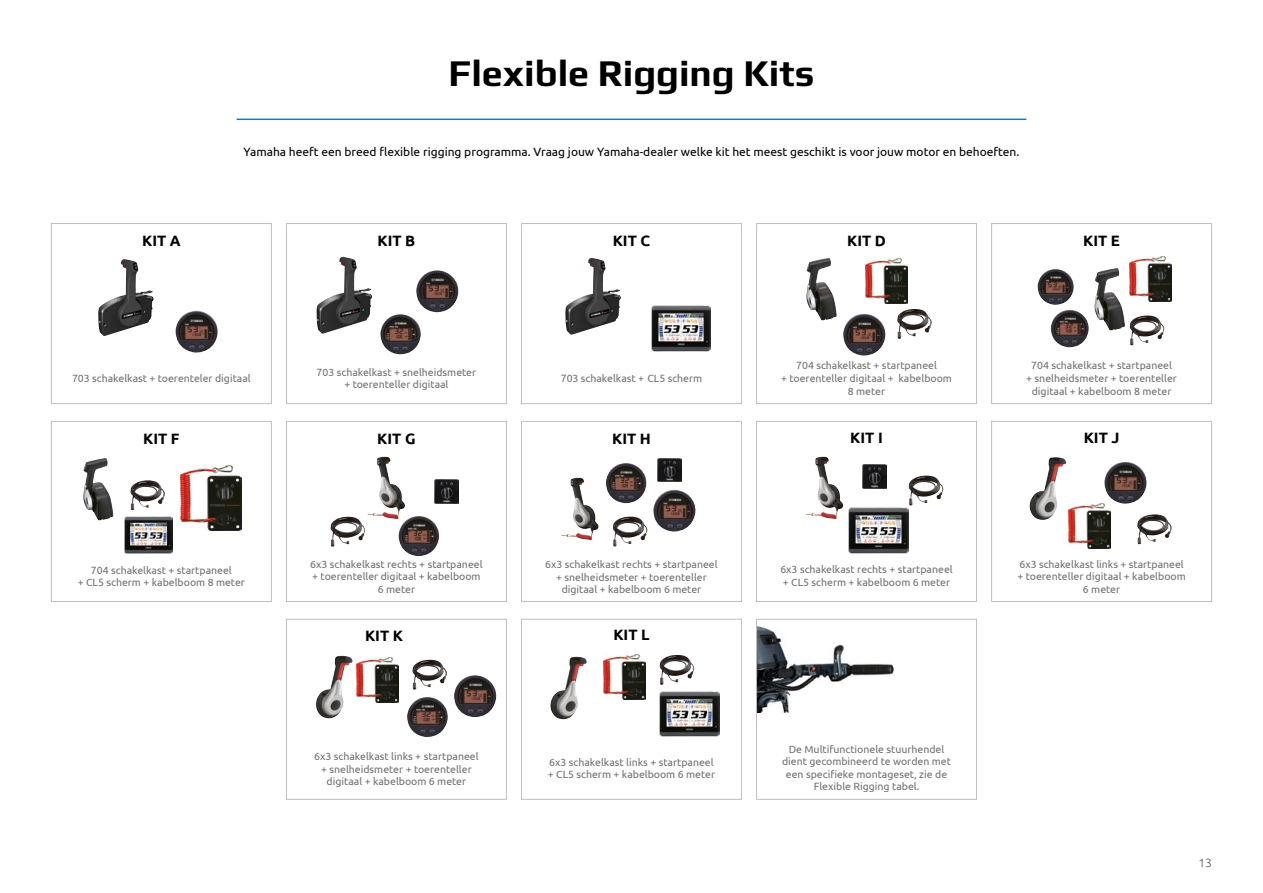
<style>
.page{position:relative;width:1263px;height:893px;background:#fff}
.page>*{position:absolute;margin:0;border:0;box-sizing:border-box;transform-origin:0 0}
.t1{font:700 37.5px "Play";color:#000}
.t2{font:700 15px "Ubuntu";color:#000}
.t3{font:12px "Ubuntu";color:#000}
.t4{font:300 12px "Ubuntu";color:#575756}
.t5{font:10.5px/12.6px "Ubuntu";color:#6f7070;text-align:center}
</style>
<div class="page">
<hr style="left:237px;top:119px;width:789px;height:1px;background:#0082c7">
<img style="left:98px;top:259px;width:56px;height:77px">
<div style="left:51px;top:223px;width:221px;height:181px;border:1px solid #bdbfc1"></div>
<img style="left:175px;top:310px;width:43px;height:42px">
<img style="left:317px;top:257px;width:55px;height:77px">
<img style="left:380px;top:314px;width:41px;height:41px">
<img style="left:416px;top:270px;width:43px;height:43px">
<div style="left:286px;top:223px;width:221px;height:181px;border:1px solid #bdbfc1"></div>
<img style="left:866px;top:259px;width:42px;height:45px">
<img style="left:897px;top:309px;width:19px;height:30px">
<img style="left:843px;top:314px;width:43px;height:42px">
<img style="left:806px;top:258px;width:31px;height:62px">
<div style="left:756px;top:223px;width:221px;height:181px;border:1px solid #bdbfc1"></div>
<img style="left:1051px;top:310px;width:38px;height:38px">
<img style="left:1037px;top:269px;width:37px;height:36px">
<img style="left:1130px;top:257px;width:41px;height:45px">
<img style="left:1130px;top:315px;width:19px;height:30px">
<img style="left:1094px;top:268px;width:31px;height:62px">
<div style="left:991px;top:223px;width:221px;height:181px;border:1px solid #bdbfc1"></div>
<img style="left:1137px;top:514px;width:19px;height:30px">
<img style="left:1104px;top:462px;width:43px;height:42px">
<img style="left:1068px;top:504px;width:42px;height:45px">
<img style="left:1029px;top:457px;width:37px;height:63px">
<div style="left:991px;top:421px;width:221px;height:181px;border:1px solid #bdbfc1"></div>
<img style="left:606px;top:463px;width:40px;height:40px">
<img style="left:653px;top:489px;width:43px;height:43px">
<img style="left:658px;top:458px;width:23px;height:24px">
<img style="left:613px;top:517px;width:14px;height:29px">
<img style="left:561px;top:478px;width:38px;height:62px">
<div style="left:521px;top:421px;width:221px;height:181px;border:1px solid #bdbfc1"></div>
<img style="left:398px;top:516px;width:41px;height:40px">
<img style="left:435px;top:480px;width:23px;height:23px">
<img style="left:331px;top:517px;width:19px;height:30px">
<img style="left:367px;top:457px;width:38px;height:62px">
<div style="left:286px;top:421px;width:221px;height:181px;border:1px solid #bdbfc1"></div>
<img style="left:758px;top:626px;width:136px;height:86px">
<div style="left:756px;top:619px;width:221px;height:180px;border:1px solid #bdbfc1"></div>
<img style="left:407px;top:697px;width:41px;height:40px">
<img style="left:454px;top:675px;width:43px;height:42px">
<img style="left:412px;top:660px;width:19px;height:30px">
<img style="left:316px;top:656px;width:36px;height:62px">
<div style="left:286px;top:619px;width:221px;height:180px;border:1px solid #bdbfc1"></div>
<img style="left:357px;top:658px;width:42px;height:45px">
<img style="left:660px;top:655px;width:19px;height:30px">
<img style="left:550px;top:657px;width:37px;height:63px">
<div style="left:521px;top:619px;width:221px;height:180px;border:1px solid #bdbfc1"></div>
<img style="left:604px;top:655px;width:42px;height:45px">
<img style="left:660px;top:691px;width:59px;height:45px">
<img style="left:863px;top:465px;width:24px;height:24px">
<img style="left:909px;top:476px;width:19px;height:29px">
<img style="left:806px;top:457px;width:37px;height:62px">
<div style="left:756px;top:421px;width:221px;height:181px;border:1px solid #bdbfc1"></div>
<img style="left:848px;top:508px;width:60px;height:45px">
<img style="left:181px;top:465px;width:61px;height:66px">
<img style="left:130px;top:480px;width:19px;height:30px">
<img style="left:83px;top:458px;width:31px;height:62px">
<div style="left:51px;top:421px;width:221px;height:181px;border:1px solid #bdbfc1"></div>
<img style="left:124px;top:517px;width:48px;height:36px">
<img style="left:565px;top:258px;width:56px;height:77px">
<div style="left:521px;top:223px;width:221px;height:181px;border:1px solid #bdbfc1"></div>
<img style="left:651px;top:306px;width:60px;height:45px">
<h2 class="t2" style="left:142px;top:231px;width:40px">KIT A</h2>
<h1 class="t1" style="left:448px;top:47px;width:367px">Flexible Rigging Kits</h1>
<p class="t3" style="left:243px;top:144px;width:777px">Yamaha heeft een breed flexible rigging programma. Vraag jouw Yamaha-dealer welke kit het meest geschikt is voor jouw motor en behoeften.</p>
<h2 class="t2" style="left:613px;top:231px;width:39px">KIT C</h2>
<h2 class="t2" style="left:377px;top:231px;width:39px">KIT B</h2>
<h2 class="t2" style="left:847px;top:231px;width:40px">KIT D</h2>
<h2 class="t2" style="left:1083px;top:231px;width:38px">KIT E</h2>
<p class="t5" style="left:72px;top:372px;width:180px">703 schakelkast + toerenteler digitaal</p>
<p class="t5" style="left:317px;top:365px;width:161px">703 schakelkast + snelheidsmeter + toerenteller digitaal</p>
<h2 class="t2" style="left:143px;top:429px;width:38px">KIT F</h2>
<h2 class="t2" style="left:377px;top:429px;width:40px">KIT G</h2>
<p class="t5" style="left:561px;top:372px;width:143px">703 schakelkast + CL5 scherm</p>
<h2 class="t2" style="left:612px;top:430px;width:40px">KIT H</h2>
<p class="t5" style="left:781px;top:359px;width:172px">704 schakelkast + startpaneel<br>+ toerenteller digitaal + kabelboom<br>8 meter</p>
<h2 class="t2" style="left:850px;top:429px;width:34px">KIT I</h2>
<p class="t5" style="left:1026px;top:359px;width:152px">704 schakelkast + startpaneel<br>+ snelheidsmeter + toerenteller digitaal + kabelboom 8 meter</p>
<h2 class="t2" style="left:1084px;top:428px;width:37px">KIT J</h2>
<p class="t5" style="left:78px;top:563px;width:169px">704 schakelkast + startpaneel<br>+ CL5 scherm + kabelboom 8 meter</p>
<p class="t5" style="left:310px;top:557px;width:174px">6x3 schakelkast rechts + startpaneel + toerenteller digitaal + kabelboom<br>6 meter</p>
<p class="t5" style="left:545px;top:558px;width:174px">6x3 schakelkast rechts + startpaneel + snelheidsmeter + toerenteller digitaal + kabelboom 6 meter</p>
<p class="t5" style="left:780px;top:563px;width:174px;text-align:left">6x3 schakelkast rechts + startpaneel + CL5 scherm + kabelboom 6 meter</p>
<p class="t5" style="left:1017px;top:557px;width:170px">6x3 schakelkast links + startpaneel + toerenteller digitaal + kabelboom<br>6 meter</p>
<h2 class="t2" style="left:365px;top:627px;width:40px">KIT K</h2>
<h2 class="t2" style="left:613px;top:626px;width:38px">KIT L</h2>
<p class="t5" style="left:314px;top:750px;width:166px">6x3 schakelkast links + startpaneel + snelheidsmeter + toerenteller digitaal + kabelboom 6 meter</p>
<p class="t5" style="left:548px;top:755px;width:169px;text-align:left">6x3 schakelkast links + startpaneel + CL5 scherm + kabelboom 6 meter</p>
<p class="t5" style="left:782px;top:742px;width:170px">De Multifunctionele stuurhendel dient gecombineerd te worden met een specifieke montageset, zie de<br>Flexible Rigging tabel.</p>
<p class="t4" style="left:1198px;top:856px;width:15px">13</p>
</div>
